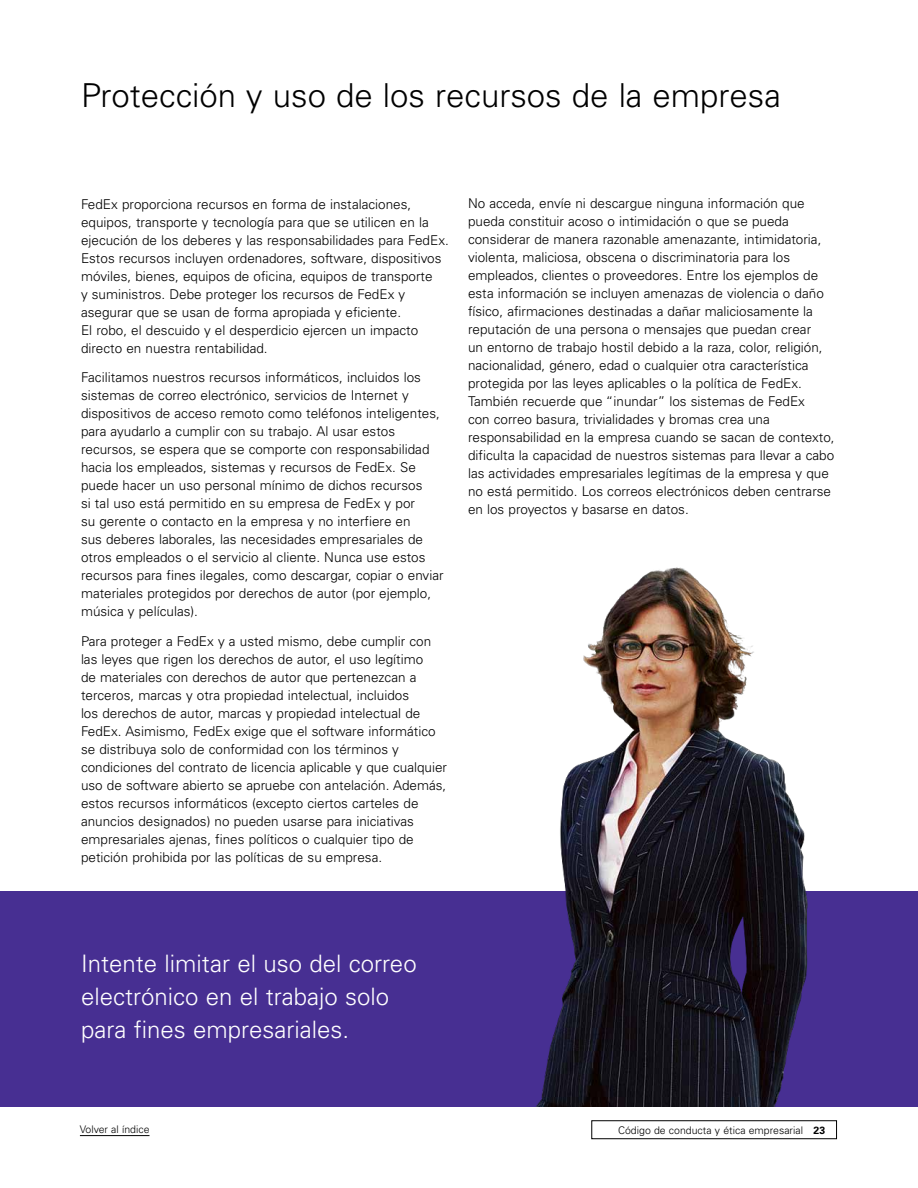
<style>
.page{position:relative;width:918px;height:1188px;background:#fff}
.page>*{position:absolute;margin:0;border:0;box-sizing:border-box;transform-origin:0 0}
.t1{font:300 33px "Univers";color:#000}
.t2{font:300 24px/33px "Univers";color:#fff}
.t3{font:300 13.5px/18px "Univers";color:#000}
.t4{font:300 10.5px "Univers";color:#000}
.s1{font-weight:700}
</style>
<div class="page">
<div style="left:592px;top:1121px;width:245px;height:18px;border:1px solid #000"></div>
<hr style="left:80px;top:1135px;width:70px;height:1px;background:#000">
<div style="left:0;top:891px;width:918px;height:216px;background:#472f92"></div>
<img style="left:536px;top:567px;width:272px;height:540px">
<h1 class="t1" style="left:81px;top:76px;width:701px">Protección y uso de los recursos de la empresa</h1>
<p class="t3" style="left:81px;top:195px;width:369px">FedEx proporciona recursos en forma de instalaciones, equipos, transporte y tecnología para que se utilicen en la ejecución de los deberes y las responsabilidades para FedEx.<br>Estos recursos incluyen ordenadores, software, dispositivos móviles, bienes, equipos de oficina, equipos de transporte<br>y suministros. Debe proteger los recursos de FedEx y asegurar que se usan de forma apropiada y eficiente.<br>El robo, el descuido y el desperdicio ejercen un impacto directo en nuestra rentabilidad.</p>
<p class="t3" style="left:81px;top:369px;width:364px">Facilitamos nuestros recursos informáticos, incluidos los sistemas de correo electrónico, servicios de Internet y dispositivos de acceso remoto como teléfonos inteligentes, para ayudarlo a cumplir con su trabajo. Al usar estos recursos, se espera que se comporte con responsabilidad hacia los empleados, sistemas y recursos de FedEx. Se puede hacer un uso personal mínimo de dichos recursos<br>si tal uso está permitido en su empresa de FedEx y por<br>su gerente o contacto en la empresa y no interfiere en<br>sus deberes laborales, las necesidades empresariales de otros empleados o el servicio al cliente. Nunca use estos recursos para fines ilegales, como descargar, copiar o enviar materiales protegidos por derechos de autor (por ejemplo, música y películas).</p>
<p class="t3" style="left:81px;top:633px;width:368px">Para proteger a FedEx y a usted mismo, debe cumplir con las leyes que rigen los derechos de autor, el uso legítimo<br>de materiales con derechos de autor que pertenezcan a terceros, marcas y otra propiedad intelectual, incluidos<br>los derechos de autor, marcas y propiedad intelectual de FedEx. Asimismo, FedEx exige que el software informático se distribuya solo de conformidad con los términos y condiciones del contrato de licencia aplicable y que cualquier uso de software abierto se apruebe con antelación. Además, estos recursos informáticos (excepto ciertos carteles de anuncios designados) no pueden usarse para iniciativas empresariales ajenas, fines políticos o cualquier tipo de petición prohibida por las políticas de su empresa.</p>
<p class="t3" style="left:468px;top:195px;width:368px">No acceda, envíe ni descargue ninguna información que pueda constituir acoso o intimidación o que se pueda considerar de manera razonable amenazante, intimidatoria, violenta, maliciosa, obscena o discriminatoria para los empleados, clientes o proveedores. Entre los ejemplos de esta información se incluyen amenazas de violencia o daño físico, afirmaciones destinadas a dañar maliciosamente la reputación de una persona o mensajes que puedan crear<br>un entorno de trabajo hostil debido a la raza, color, religión, nacionalidad, género, edad o cualquier otra característica protegida por las leyes aplicables o la política de FedEx.<br>También recuerde que “inundar” los sistemas de FedEx<br>con correo basura, trivialidades y bromas crea una responsabilidad en la empresa cuando se sacan de contexto, dificulta la capacidad de nuestros sistemas para llevar a cabo las actividades empresariales legítimas de la empresa y que no está permitido. Los correos electrónicos deben centrarse en los proyectos y basarse en datos.</p>
<h2 class="t2" style="left:81px;top:947px;width:337px">Intente limitar el uso del correo electrónico en el trabajo solo para fines empresariales.</h2>
<p class="t4" style="left:80px;top:1123px;width:71px">Volver al índice</p>
<p class="t4" style="left:618px;top:1124px;width:209px">Código de conducta y ética empresarial <span class="s1">23</span></p>
</div>
